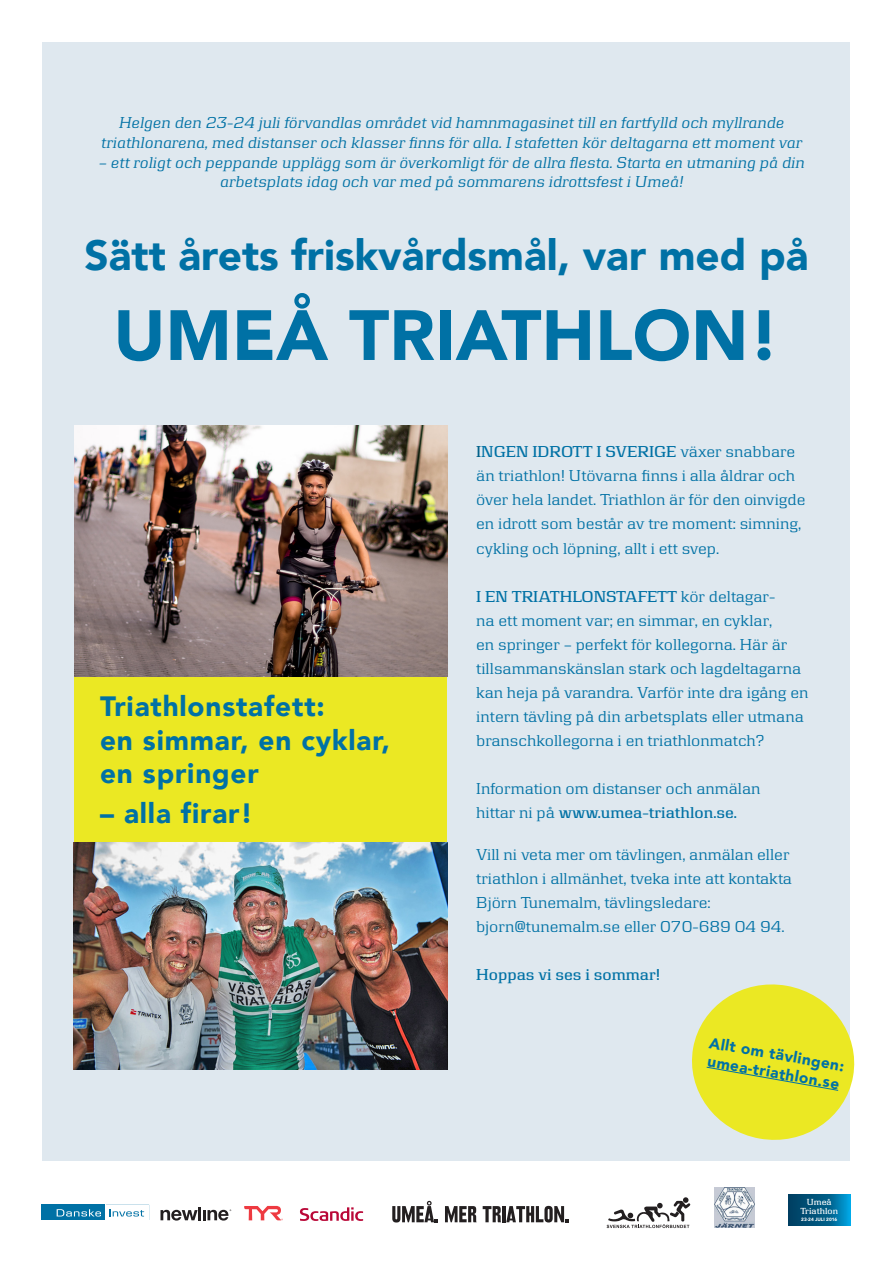
<style>
.page{position:relative;width:893px;height:1263px;background:#fff}
.page>*{position:absolute;margin:0;border:0;box-sizing:border-box;transform-origin:0 0}
.t1{font:900 70.2px "Avenir";color:#0071a5}
.t2{font:900 42.3px "Avenir";color:#0071a5}
.t3{font:900 27.9px "Avenir";letter-spacing:.03em;color:#0071a5}
.t4{font:16.5px/24px "Danske Serif";color:#0071a5}
.t5{font:italic 16.5px/19.8px "Danske Serif";color:#0071a5;text-align:center}
.t6{font:600 16.5px "Danske Serif";color:#0071a5}
.t7{font:900 15.3px "Avenir";color:#0071a5}
.t8{font:600 9.15px/8.9px "Danske Serif";color:#fff;text-align:center}
.t9{font:900 4.65px "Avenir";color:#fff}
.s1{font-weight:600;color:#006089}
.s2{font-weight:600}
</style>
<div class="page">
<div style="left:43px;top:43px;width:807px;height:1118px;background:#dfe8ef"></div>
<svg style="left:788px;top:1194px;width:62px;height:32px;background:#00608b"></svg>
<svg style="left:160px;top:1207px;width:71px;height:13px"></svg>
<svg style="left:244px;top:1206px;width:39px;height:14px"></svg>
<svg style="left:300px;top:1207px;width:63px;height:14px"></svg>
<div style="left:41px;top:1205px;width:63px;height:15px;background:#0071a5"></div>
<svg style="left:57px;top:1205px;width:88px;height:15px"></svg>
<svg style="left:607px;top:1197px;width:83px;height:31px"></svg>
<svg style="left:692px;top:984px;width:163px;height:156px"></svg>
<div style="left:74px;top:668px;width:373px;height:178px;background:#ebe823"></div>
<img style="left:74px;top:426px;width:373px;height:250px">
<img style="left:74px;top:842px;width:374px;height:227px">
<svg style="left:392px;top:1201px;width:46px;height:21px"></svg>
<svg style="left:445px;top:1206px;width:32px;height:16px"></svg>
<svg style="left:483px;top:1206px;width:86px;height:16px"></svg>
<img style="left:714px;top:1187px;width:40px;height:41px">
<p class="t5" style="left:101px;top:113px;width:703px">Helgen den 23-24 juli förvandlas området vid hamnmagasinet till en fartfylld och myllrande triathlonarena, med distanser och klasser finns för alla. I stafetten kör deltagarna ett moment var</p>
<p class="t5" style="left:99px;top:152px;width:707px">– ett roligt och peppande upplägg som är överkomligt för de allra flesta. Starta en utmaning på din arbetsplats idag och var med på sommarens idrottsfest i Umeå!</p>
<p class="t2" style="left:85px;top:219px;width:725px">Sätt årets friskvårdsmål, var med på</p>
<p class="t1" style="left:113px;top:275px;width:668px">UMEÅ TRIATHLON!</p>
<p class="t3" style="left:100px;top:683px;width:226px">Triathlonstafett:</p>
<p class="t3" style="left:100px;top:716px;width:292px">en simmar, en cyklar,</p>
<p class="t3" style="left:100px;top:749px;width:160px">en springer</p>
<p class="t3" style="left:100px;top:789px;width:154px">– alla firar!</p>
<p class="t4" style="left:476px;top:440px;width:331px"><span class="s1">I</span><span class="s2">NGEN IDROTT I SVERIGE</span> växer snabbare än triathlon! Utövarna finns i alla åldrar och över hela landet. Triathlon är för den oinvigde en idrott som består av tre moment: simning, cykling och löpning, allt i ett svep.</p>
<p class="t4" style="left:476px;top:584px;width:334px"><span class="s2">I EN TRIATHLONSTAFETT</span> kör deltagar-<br>na ett moment var; en simmar, en cyklar,<br>en springer – perfekt för kollegorna. Här är tillsammanskänslan stark och lagdeltagarna kan heja på varandra. Varför inte dra igång en intern tävling på din arbetsplats eller utmana branschkollegorna i en triathlonmatch?</p>
<p class="t4" style="left:476px;top:776px;width:286px">Information om distanser och anmälan hittar ni på <span class="s2">www.umea-triathlon.se.</span></p>
<p class="t4" style="left:476px;top:842px;width:317px">Vill ni veta mer om tävlingen, anmälan eller triathlon i allmänhet, tveka inte att kontakta<br>Björn Tunemalm, tävlingsledare:</p>
<p class="t4" style="left:476px;top:914px;width:310px">bjorn@tunemalm.se eller 070-689 04 94.</p>
<p class="t6" style="left:476px;top:965px;width:186px">Hoppas vi ses i sommar!</p>
<p class="t7" style="left:712px;top:1029px;width:138px;rotate:10deg">Allt om tävlingen:</p>
<p class="t7" style="left:710px;top:1048px;width:135px;rotate:10deg">umea-triathlon.se</p>
<p class="t8" style="left:801px;top:1197px;width:39px">Umeå<br>Triathlon</p>
<p class="t9" style="left:801px;top:1216px;width:38px">23-24 JULI 2016</p>
</div>
